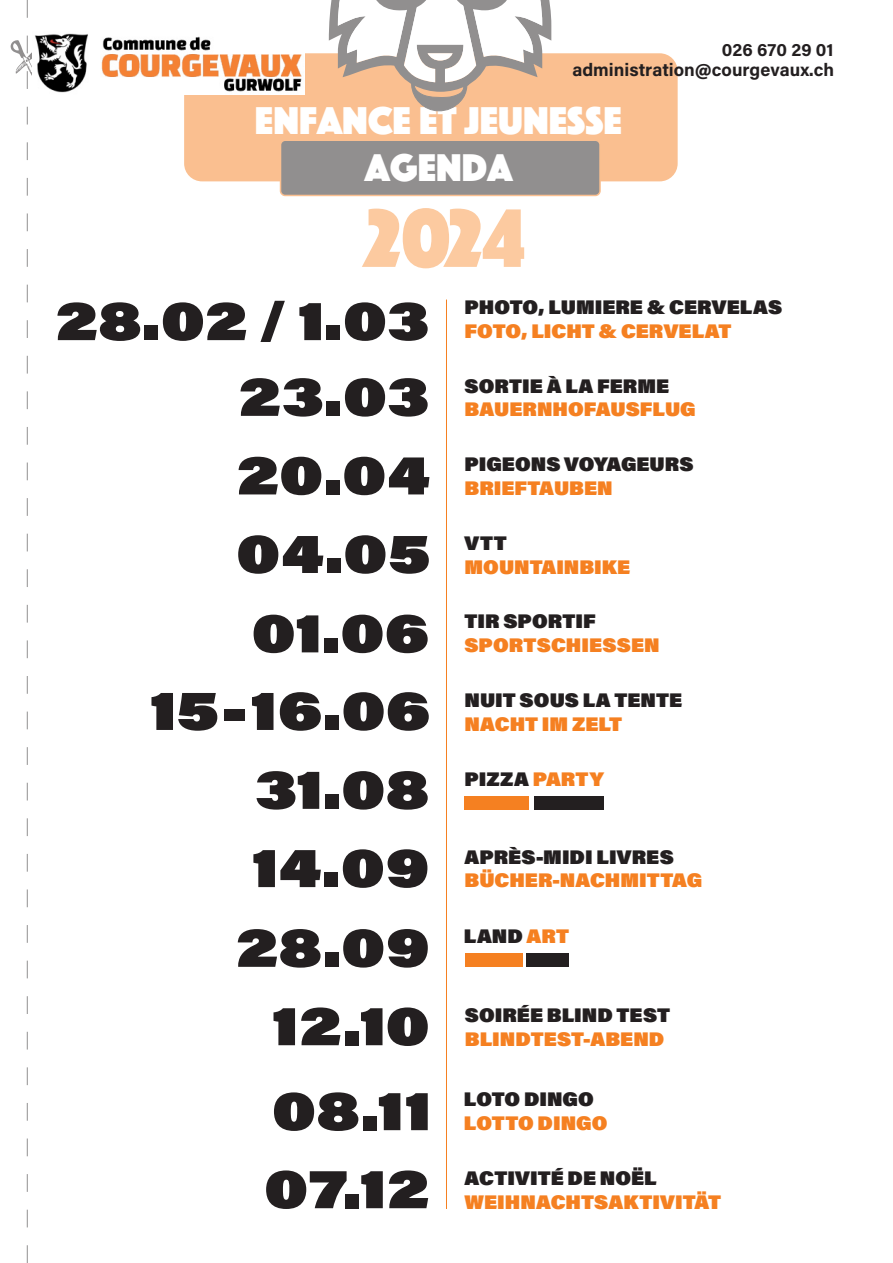
<style>
.page{position:relative;width:893px;height:1263px;background:#fff}
.page>*{position:absolute;margin:0;border:0;box-sizing:border-box;transform-origin:0 0}
.t1{font:86.1px "Phosphate Solid";color:#fccaa0}
.t2{font:55.2px "Acumin Variable Concept";color:#231f20}
.t3{font:40.2px "Phosphate Solid";color:#fff}
.t4{font:40.05px "Phosphate Solid";color:#fff}
.t5{font:19.65px "Acumin Variable Concept";color:#231f20}
.t6{font:19.65px "Acumin Variable Concept";color:#f58021}
.t7{font:18px/20.2px "Acumin Variable Concept";color:#231f20;text-align:right}
.s1{color:#f58021}
</style>
<div class="page">
<hr style="left:446px;top:300px;width:1px;height:909px;background:#f58021">
<div style="left:184px;top:53px;width:494px;height:128px;background:#fabf90;border-radius:18px"></div>
<div style="left:280px;top:140px;width:320px;height:55px;background:#918f8f;border-radius:5px"></div>
<div style="left:280px;top:139px;width:321px;height:57px;border:2px solid #f58021;border-radius:5px"></div>
<svg style="left:329px;top:0;width:222px;height:111px"></svg>
<div style="left:534px;top:796px;width:70px;height:13px;background:#231f20"></div>
<div style="left:465px;top:796px;width:64px;height:13px;background:#f58021"></div>
<div style="left:526px;top:954px;width:43px;height:13px;background:#231f20"></div>
<div style="left:465px;top:954px;width:57px;height:13px;background:#f58021"></div>
<svg style="left:10px;top:0;width:22px;height:1263px"></svg>
<img style="left:35px;top:33px;width:269px;height:61px">
<p class="t7" style="left:572px;top:39px;width:263px">026 670 29 01 administration@courgevaux.ch</p>
<h3 class="t3" style="left:255px;top:92px;width:369px">ENFANCE ET JEUNESSE</h3>
<h3 class="t4" style="left:365px;top:140px;width:149px">AGENDA</h3>
<p class="t1" style="left:364px;top:177px;width:154px">202<span class="s1">3</span></p>
<p class="t1" style="left:483px;top:177px;width:42px">4</p>
<p class="t2" style="left:55px;top:283px;width:376px">28.02 / 1.03</p>
<p class="t2" style="left:238px;top:359px;width:193px">23.03</p>
<p class="t5" style="left:465px;top:294px;width:319px">PHOTO, LUMIERE &amp; CERVELAS</p>
<p class="t6" style="left:465px;top:317px;width:268px">FOTO, LICHT &amp; CERVELAT</p>
<p class="t5" style="left:465px;top:372px;width:206px">SORTIE À LA FERME</p>
<p class="t6" style="left:465px;top:396px;width:233px">BAUERNHOFAUSFLUG</p>
<p class="t2" style="left:236px;top:437px;width:196px">20.04</p>
<p class="t5" style="left:465px;top:451px;width:231px">PIGEONS VOYAGEURS</p>
<p class="t6" style="left:465px;top:475px;width:150px">BRIEFTAUBEN</p>
<p class="t2" style="left:236px;top:516px;width:196px">04.05</p>
<p class="t5" style="left:465px;top:529px;width:44px">VTT</p>
<p class="t6" style="left:465px;top:553px;width:167px">MOUNTAINBIKE</p>
<p class="t2" style="left:252px;top:595px;width:179px">01.06</p>
<p class="t5" style="left:465px;top:608px;width:133px">TIR SPORTIF</p>
<p class="t6" style="left:465px;top:632px;width:197px">SPORTSCHIESSEN</p>
<p class="t2" style="left:150px;top:673px;width:282px">15-16.06</p>
<p class="t5" style="left:465px;top:687px;width:219px">NUIT SOUS LA TENTE</p>
<p class="t6" style="left:465px;top:710px;width:159px">NACHT IM ZELT</p>
<p class="t2" style="left:255px;top:752px;width:176px">31.08</p>
<p class="t5" style="left:465px;top:765px;width:141px">PIZZA <span class="s1">PARTY</span></p>
<p class="t2" style="left:252px;top:830px;width:179px">14.09</p>
<p class="t5" style="left:465px;top:843px;width:211px">APRÈS-MIDI LIVRES</p>
<p class="t6" style="left:465px;top:867px;width:239px">BÜCHER-NACHMITTAG</p>
<p class="t2" style="left:235px;top:910px;width:196px">28.09</p>
<p class="t5" style="left:464px;top:922px;width:107px">LAND <span class="s1">ART</span></p>
<p class="t2" style="left:272px;top:988px;width:159px">12.10</p>
<p class="t5" style="left:465px;top:1002px;width:207px">SOIRÉE BLIND TEST</p>
<p class="t6" style="left:465px;top:1026px;width:201px">BLINDTEST-ABEND</p>
<p class="t2" style="left:272px;top:1073px;width:162px">08.11</p>
<p class="t2" style="left:264px;top:1151px;width:167px">07.12</p>
<p class="t5" style="left:464px;top:1086px;width:132px">LOTO DINGO</p>
<p class="t6" style="left:464px;top:1109px;width:145px">LOTTO DINGO</p>
<p class="t5" style="left:465px;top:1165px;width:194px">ACTIVITÉ DE NOËL</p>
<p class="t6" style="left:465px;top:1188px;width:258px">WEIHNACHTSAKTIVITÄT</p>
</div>
